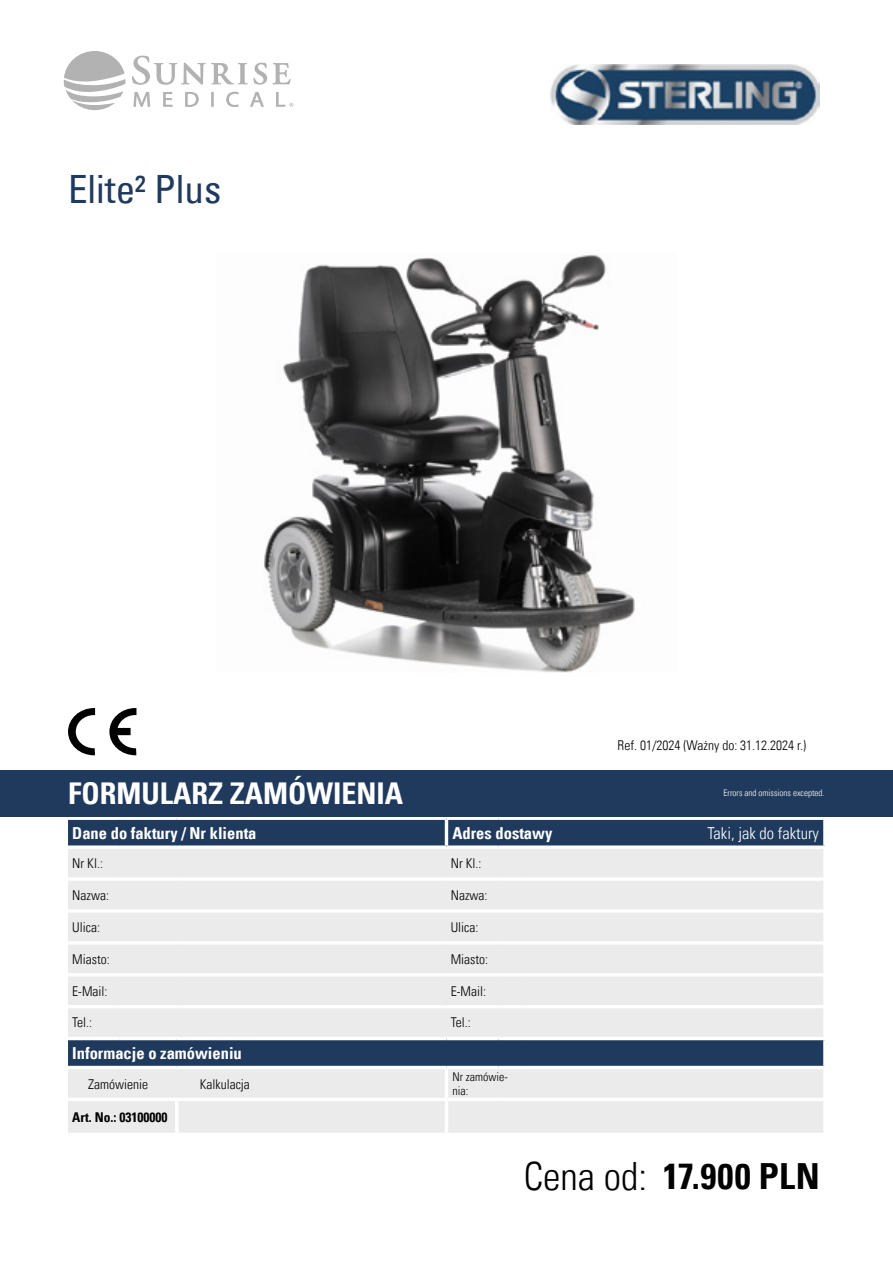
<style>
.page{position:relative;width:893px;height:1263px;background:#fff}
.page>*{position:absolute;margin:0;border:0;box-sizing:border-box;transform-origin:0 0}
.t1{font:condensed 39px "Univers Com 57";color:#203a5d}
.t2{font:36px "Univers Com 67 Bold Cond";letter-spacing:.02em;color:#000}
.t3{font:30px "Univers Com 67 Bold Cond";color:#fff}
.t4{font:16.5px "Univers Com 67 Bold Cond";color:#fff}
.t5{font:16.5px "Univers Com 47 Light Cond";color:#fff}
.t6{font:13.5px "Univers Com 47 Light Cond";color:#000}
.t7{font:13.5px "Univers Com 67 Bold Cond";color:#000}
.t8{font:12px/13.5px "Univers Com 47 Light Cond";color:#000}
.t9{font:9px "Univers Com 47 Light Cond";color:#fff}
.s1{font-family:"Univers Com 47 Light Cond";font-size:39px}
</style>
<div class="page">
<img style="left:264px;top:255px;width:371px;height:418px">
<div style="left:68px;top:820px;width:755px;height:25px;background:#203a5d"></div>
<svg style="left:68px;top:849px;width:755px;height:284px;background:#d7d9dd"></svg>
<svg style="left:823px;top:820px;width:1px;height:25px"></svg>
<svg style="left:823px;top:1040px;width:2px;height:26px"></svg>
<hr style="left:68px;top:1037px;width:51px;height:3px;background:#fff">
<hr style="left:446px;top:1037px;width:52px;height:3px;background:#fff">
<svg style="left:68px;top:816px;width:51px;height:4px"></svg>
<svg style="left:119px;top:816px;width:58px;height:4px"></svg>
<svg style="left:177px;top:816px;width:269px;height:4px"></svg>
<hr style="left:445px;top:820px;width:3px;height:25px;background:#fff">
<svg style="left:68px;top:845px;width:51px;height:1px"></svg>
<svg style="left:119px;top:845px;width:58px;height:2px"></svg>
<svg style="left:177px;top:845px;width:269px;height:1px"></svg>
<svg style="left:446px;top:845px;width:52px;height:2px"></svg>
<svg style="left:498px;top:845px;width:25px;height:2px"></svg>
<svg style="left:523px;top:845px;width:302px;height:1px"></svg>
<hr style="left:498px;top:877px;width:25px;height:4px;background:#fff">
<hr style="left:523px;top:877px;width:304px;height:4px;background:#fff">
<hr style="left:498px;top:909px;width:25px;height:4px;background:#fff">
<hr style="left:523px;top:909px;width:304px;height:4px;background:#fff">
<hr style="left:498px;top:941px;width:25px;height:3px;background:#fff">
<hr style="left:523px;top:941px;width:304px;height:3px;background:#fff">
<hr style="left:498px;top:973px;width:25px;height:3px;background:#fff">
<hr style="left:523px;top:973px;width:304px;height:3px;background:#fff">
<hr style="left:498px;top:1005px;width:25px;height:3px;background:#fff">
<hr style="left:523px;top:1005px;width:304px;height:3px;background:#fff">
<hr style="left:119px;top:1037px;width:58px;height:3px;background:#fff">
<hr style="left:177px;top:1037px;width:269px;height:3px;background:#fff">
<hr style="left:498px;top:1037px;width:25px;height:3px;background:#fff">
<hr style="left:523px;top:1037px;width:304px;height:3px;background:#fff">
<hr style="left:68px;top:1066px;width:51px;height:3px;background:#fff">
<hr style="left:119px;top:1066px;width:58px;height:3px;background:#fff">
<hr style="left:177px;top:1066px;width:269px;height:3px;background:#fff">
<hr style="left:523px;top:1066px;width:304px;height:3px;background:#fff">
<hr style="left:446px;top:1066px;width:52px;height:3px;background:#fff">
<hr style="left:445px;top:1069px;width:3px;height:29px;background:#fff">
<hr style="left:498px;top:1066px;width:25px;height:3px;background:#fff">
<hr style="left:68px;top:1098px;width:51px;height:3px;background:#fff">
<hr style="left:119px;top:1098px;width:58px;height:3px;background:#fff">
<hr style="left:177px;top:1098px;width:269px;height:3px;background:#fff">
<hr style="left:175px;top:1101px;width:4px;height:32px;background:#fff">
<hr style="left:446px;top:1098px;width:52px;height:3px;background:#fff">
<hr style="left:445px;top:1101px;width:3px;height:32px;background:#fff">
<hr style="left:498px;top:1098px;width:25px;height:3px;background:#fff">
<hr style="left:523px;top:1098px;width:304px;height:3px;background:#fff">
<hr style="left:68px;top:877px;width:51px;height:4px;background:#fff">
<hr style="left:119px;top:877px;width:58px;height:4px;background:#fff">
<hr style="left:177px;top:877px;width:269px;height:4px;background:#fff">
<hr style="left:446px;top:877px;width:52px;height:4px;background:#fff">
<hr style="left:68px;top:909px;width:51px;height:4px;background:#fff">
<hr style="left:119px;top:909px;width:58px;height:4px;background:#fff">
<hr style="left:177px;top:909px;width:269px;height:4px;background:#fff">
<hr style="left:446px;top:909px;width:52px;height:4px;background:#fff">
<hr style="left:68px;top:941px;width:51px;height:3px;background:#fff">
<hr style="left:119px;top:941px;width:58px;height:3px;background:#fff">
<hr style="left:177px;top:941px;width:269px;height:3px;background:#fff">
<hr style="left:446px;top:941px;width:52px;height:3px;background:#fff">
<hr style="left:68px;top:973px;width:51px;height:3px;background:#fff">
<hr style="left:119px;top:973px;width:58px;height:3px;background:#fff">
<hr style="left:177px;top:973px;width:269px;height:3px;background:#fff">
<hr style="left:446px;top:973px;width:52px;height:3px;background:#fff">
<hr style="left:68px;top:1005px;width:51px;height:3px;background:#fff">
<hr style="left:119px;top:1005px;width:58px;height:3px;background:#fff">
<hr style="left:177px;top:1005px;width:269px;height:3px;background:#fff">
<hr style="left:446px;top:1005px;width:52px;height:3px;background:#fff">
<svg style="left:446px;top:816px;width:52px;height:4px"></svg>
<svg style="left:498px;top:816px;width:25px;height:4px"></svg>
<svg style="left:523px;top:816px;width:304px;height:4px"></svg>
<div style="left:0;top:770px;width:893px;height:46px;background:#203a5d"></div>
<svg style="left:68px;top:708px;width:27px;height:47px"></svg>
<svg style="left:109px;top:708px;width:27px;height:47px"></svg>
<img style="left:550px;top:64px;width:269px;height:60px">
<svg style="left:64px;top:51px;width:61px;height:59px"></svg>
<svg style="left:132px;top:56px;width:135px;height:29px"></svg>
<svg style="left:273px;top:63px;width:18px;height:21px"></svg>
<svg style="left:133px;top:92px;width:17px;height:15px"></svg>
<svg style="left:163px;top:92px;width:10px;height:15px"></svg>
<svg style="left:185px;top:92px;width:14px;height:15px"></svg>
<svg style="left:211px;top:92px;width:3px;height:15px"></svg>
<svg style="left:226px;top:92px;width:13px;height:15px"></svg>
<svg style="left:250px;top:92px;width:14px;height:15px"></svg>
<svg style="left:276px;top:92px;width:17px;height:15px"></svg>
<h1 class="t1" style="left:68px;top:164px;width:155px">Elite² Plus</h1>
<h3 class="t3" style="left:68px;top:775px;width:336px">FORMULARZ ZAMÓWIENIA</h3>
<p class="t6" style="left:618px;top:737px;width:190px">Ref. 01/2024 (Ważny do: 31.12.2024 r.)</p>
<p class="t9" style="left:724px;top:788px;width:102px">Errors and omissions excepted.</p>
<p class="t4" style="left:72px;top:823px;width:186px">Dane do faktury / Nr klienta</p>
<p class="t4" style="left:452px;top:823px;width:101px">Adres dostawy</p>
<p class="t5" style="left:707px;top:823px;width:113px">Taki, jak do faktury</p>
<p class="t6" style="left:72px;top:855px;width:32px">Nr Kl.:</p>
<p class="t6" style="left:451px;top:855px;width:32px">Nr Kl.:</p>
<p class="t6" style="left:72px;top:887px;width:38px">Nazwa:</p>
<p class="t6" style="left:451px;top:887px;width:38px">Nazwa:</p>
<p class="t6" style="left:72px;top:919px;width:29px">Ulica:</p>
<p class="t6" style="left:451px;top:919px;width:29px">Ulica:</p>
<p class="t6" style="left:72px;top:951px;width:39px">Miasto:</p>
<p class="t6" style="left:451px;top:951px;width:39px">Miasto:</p>
<p class="t6" style="left:72px;top:983px;width:37px">E-Mail:</p>
<p class="t6" style="left:451px;top:983px;width:37px">E-Mail:</p>
<p class="t6" style="left:72px;top:1014px;width:21px">Tel.:</p>
<p class="t6" style="left:451px;top:1014px;width:21px">Tel.:</p>
<p class="t4" style="left:72px;top:1043px;width:171px">Informacje o zamówieniu</p>
<p class="t6" style="left:88px;top:1076px;width:61px">Zamówienie</p>
<p class="t6" style="left:200px;top:1076px;width:52px">Kalkulacja</p>
<p class="t8" style="left:452px;top:1070px;width:57px">Nr zamówie&shy;nia:</p>
<p class="t7" style="left:72px;top:1109px;width:97px">Art. No.: 03100000</p>
<h2 class="t2" style="left:524px;top:1154px;width:297px"><span class="s1">Cena od:</span> 17.900 PLN</h2>
</div>
